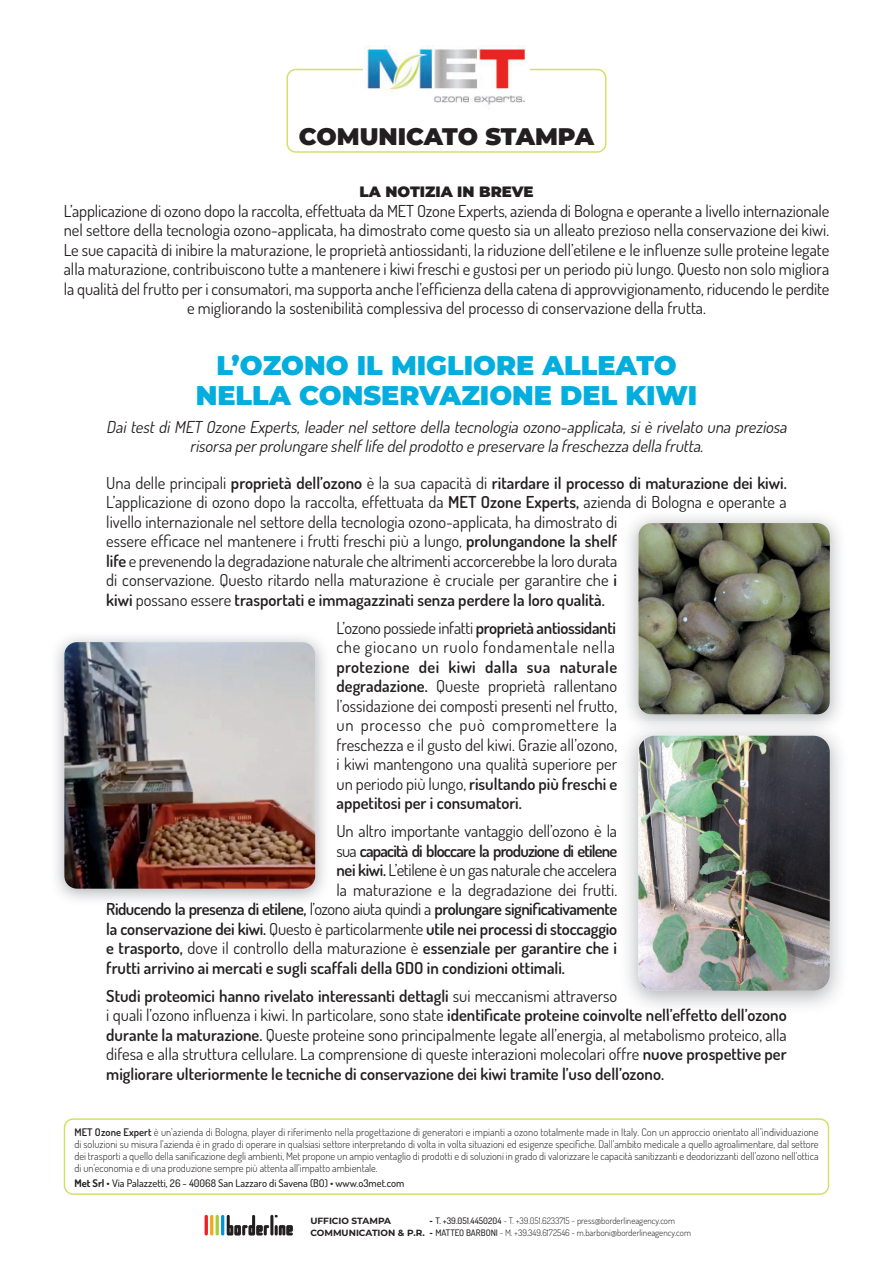
<style>
.page{position:relative;width:893px;height:1263px;background:#fff}
.page>*{position:absolute;margin:0;border:0;box-sizing:border-box;transform-origin:0 0}
.t1{font:900 27px/30px "Montserrat";color:#03addd;text-align:center}
.t2{font:900 24px "Montserrat";letter-spacing:-.005em;color:#231f20}
.t3{font:16.5px/19.5px "Dosis";color:#231f20}
.t4{font:600 16.5px "Dosis";letter-spacing:-.01em;color:#231f20}
.t5{font:italic 16.5px/19.5px "Dosis";color:#231f20;text-align:center}
.t6{font:16.5px/19.5px "Dosis";letter-spacing:.04em;color:#231f20}
.t7{font:600 16.5px "Dosis";letter-spacing:-.03em;color:#231f20}
.t8{font:600 16.5px "Dosis";letter-spacing:-.05em;color:#231f20}
.t9{font:16.5px "Dosis";letter-spacing:-.02em;color:#231f20}
.t10{font:900 15px "Montserrat";color:#231f20}
.t11{font:300 10.5px/12px "Dosis";color:#231f20;text-align:justify}
.t12{font:500 10.5px "Dosis";color:#231f20}
.t13{font:300 9px/12px "Dosis";color:#231f20}
.t14{font:700 9px "Montserrat";color:#231f20}
.s1{font-weight:600}
.s2{font-weight:400}
.s3{font-weight:700}
.s4{font-family:"Montserrat";font-weight:700}
.s5{font-weight:500}
</style>
<div class="page">
<div style="left:64px;top:1118px;width:765px;height:77px;border:2px solid #d4e067;border-radius:9px"></div>
<div style="left:286px;top:69px;width:320px;height:84px;border:2px solid #d4e067;border-radius:9px"></div>
<img style="left:363px;top:46px;width:167px;height:59px">
<svg style="left:205px;top:1215px;width:88px;height:21px"></svg>
<img style="left:56px;top:637px;width:268px;height:263px">
<img style="left:64px;top:642px;width:251px;height:247px;border-radius:13px">
<img style="left:638px;top:523px;width:192px;height:191px;border-radius:13px">
<img style="left:638px;top:736px;width:192px;height:255px;border-radius:17px">
<h2 class="t2" style="left:299px;top:126px;width:297px">COMUNICATO STAMPA</h2>
<p class="t10" style="left:359px;top:186px;width:176px">LA NOTIZIA IN BREVE</p>
<p class="t3" style="left:64px;top:203px;width:767px;text-align:center">L’applicazione di ozono dopo la raccolta, effettuata da MET Ozone Experts, azienda di Bologna e operante a livello internazionale nel settore della tecnologia ozono-applicata, ha dimostrato come questo sia un alleato prezioso nella conservazione dei kiwi.<br>Le sue capacità di inibire la maturazione, le proprietà antiossidanti, la riduzione dell’etilene e le influenze sulle proteine legate alla maturazione, contribuiscono tutte a mantenere i kiwi freschi e gustosi per un periodo più lungo. Questo non solo migliora la qualità del frutto per i consumatori, ma supporta anche l’efficienza della catena di approvvigionamento, riducendo le perdite e migliorando la sostenibilità complessiva del processo di conservazione della frutta.</p>
<h1 class="t1" style="left:196px;top:352px;width:503px">L’OZONO IL MIGLIORE ALLEATO<br>NELLA CONSERVAZIONE DEL KIWI</h1>
<p class="t5" style="left:106px;top:419px;width:685px">Dai test di MET Ozone Experts, leader nel settore della tecnologia ozono-applicata, si è rivelato una preziosa risorsa perprolungare shelflife delprodotto e preservare la freschezza della frutta.</p>
<p class="t3" style="left:106px;top:475px;width:682px">Una delle principali <span class="s1">proprietà dell’ozono</span> è la sua capacità di <span class="s1">ritardare il processo di maturazione dei kiwi.<br></span>L’applicazione di ozono dopo la raccolta, effettuata da <span class="s1">MET Ozone Experts,</span> azienda di Bolo na e o erante a livello internazionale nel settore della tecnologia ozono-applicata, ha dimostrato di<br>essere efficace nel mantenere i frutti freschi più a lungo, <span class="s1">prolungandone la shelf<br>life</span> e prevenendo la degradazione naturale che altrimenti accorcerebbe la loro durata<br>di conservazione. Questo ritardo nella maturazione è cruciale per garantire che <span class="s1">i<br>kiwi</span> possano essere <span class="s1">trasportati e immagazzinati senza perdere la loro qualità.</span></p>
<p class="t6" style="left:336px;top:620px;width:281px">L’ozono possiede infatti <span class="s1">proprietà antiossidanti </span>che giocano un ruolo fondamentale nella</p>
<p class="t3" style="left:336px;top:659px;width:282px;text-align:justify"><span class="s1">protezione dei kiwi dalla sua naturale degradazione.</span> Queste proprietà rallentano l’ossidazione dei composti presenti nel frutto, un processo che può compromettere la freschezza e il gusto del kiwi. Grazie all’ozono, i kiwi mantengono una qualità superiore per un periodo più lungo, <span class="s1">risultando più freschi e appetitosi per i consumatori.</span></p>
<p class="t3" style="left:336px;top:823px;width:282px">Un altro importante vantaggio dell’ozono è la</p>
<p class="t8" style="left:336px;top:844px;width:282px"><span class="s2">sua</span> capacità di bloccare la produzione di etilene</p>
<p class="t9" style="left:336px;top:864px;width:282px"><span class="s1">nei kiwi.</span> L’etilene è un gas naturale che accelera</p>
<p class="t3" style="left:336px;top:882px;width:282px">la maturazione e la degradazione dei frutti.</p>
<p class="t7" style="left:106px;top:903px;width:512px">Riducen o a presenza e ene, <span class="s2">ozono aiuta quindi a</span> prolungare significativamente</p>
<p class="t4" style="left:106px;top:922px;width:512px">la conservazione dei kiwi. <span class="s2">Questo è particolarmente</span> utile nei processi di stoccaggio</p>
<p class="t4" style="left:106px;top:942px;width:512px">e trasporto, <span class="s2">dove il controllo della maturazione è</span> essenziale per garantire che i</p>
<p class="t4" style="left:106px;top:961px;width:460px">frutti arrivino ai mercati e sugli scaffali della GDO in condizioni ottimali.</p>
<p class="t3" style="left:106px;top:988px;width:682px"><span class="s1">Studi proteomici hanno rivelato interessanti dettagli</span> sui meccanismi attraverso<br>i quali l’ozono influenza i kiwi. In particolare, sono state <span class="s1">identificate proteine coinvolte nell’effetto dell’ozono durante la maturazione.</span> Queste proteine sono principalmente legate all’energia, al metabolismo proteico, alla difesa e alla struttura cellulare. La comprensione di queste interazioni molecolari offre <span class="s1">nuove prospettive per migliorare ulteriormente le tecniche di conservazione dei kiwi tramite l’uso dell’ozono.</span></p>
<p class="t3" style="left:679px;top:494px;width:9px">g</p>
<p class="t3" style="left:726px;top:494px;width:9px">p</p>
<p class="t4" style="left:156px;top:903px;width:24px">d l</p>
<p class="t4" style="left:248px;top:903px;width:35px">di til</p>
<p class="t3" style="left:310px;top:901px;width:7px">l’</p>
<p class="t11" style="left:74px;top:1127px;width:746px"><span class="s1">MET Ozone Expert</span> è un’azienda di Bologna, player di riferimento nella progettazione di generatori e impianti a ozono totalmente made in Italy. Con un approccio orientato all’individuazione di soluzioni su misura l’azienda è in grado di operare in qualsiasi settore interpretando di volta in volta situazioni ed esigenze specifiche. Dall’ambito medicale a quello agroalimentare, dal settore dei trasporti a quello della sanificazione degli ambienti, Met propone un ampio ventaglio di prodotti e di soluzioni in grado di valorizzare le capacità sanitizzanti e deodorizzanti dell’ozono nell’ottica di un’economia e di una produzione sempre più attenta all’impatto ambientale.</p>
<p class="t12" style="left:74px;top:1178px;width:331px"><span class="s3">Met Srl</span> • Via Palazzetti, 26 - 40068 San Lazzaro di Savena (BO) • www.o3met.com</p>
<p class="t13" style="left:310px;top:1216px;width:382px;text-indent:119px"><span class="s4">-</span> <span class="s5">T. +39.051.4450204</span> - T. +39.051.6233715 - press@borderlineagency.com<br><span class="s4">COMMUNICATION &amp; P.R. -</span> <span class="s5">MATTEO BARBONI</span> - M. +39.349.6172546 - m.barboni@borderlineagency.com</p>
<p class="t14" style="left:310px;top:1217px;width:82px">UFFICIO STAMPA</p>
</div>
